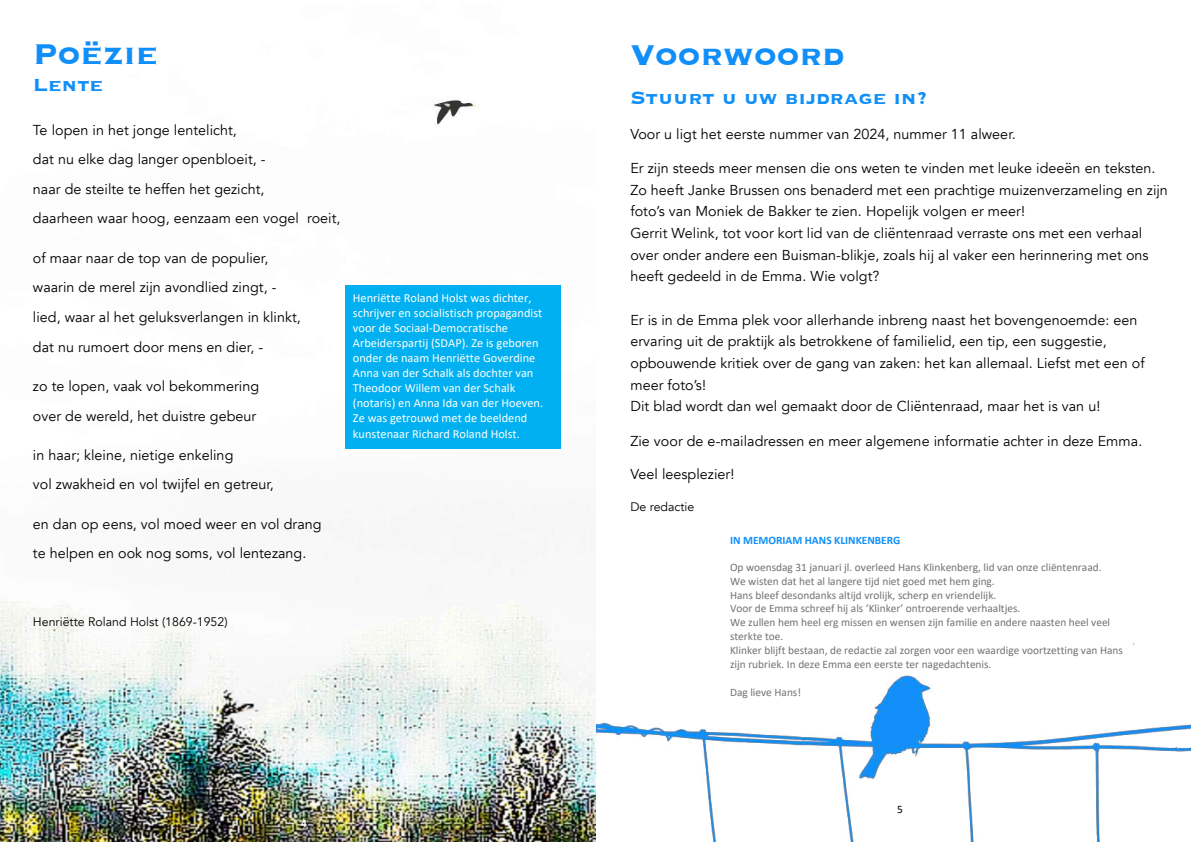
<style>
.page{position:relative;width:1191px;height:842px;background:#fff}
.page>*{position:absolute;margin:0;border:0;box-sizing:border-box;transform-origin:0 0}
.t1{font:700 37.1px "Copperplate";color:#118ff9}
.t2{font:700 22.7px "Copperplate";color:#118ff9}
.t3{font:14.3px/21.7px "Avenir";letter-spacing:.005em;color:#000}
.t4{font:12.4px/15.1px "Calibri";color:#fff}
.t5{font:12.4px "Avenir";color:#000}
.t6{font:11.4px/13.8px "Calibri";color:#767171}
.t7{font:700 11.4px "Calibri";color:#0f8ff9}
.t8{font:11.4px "Calibri";color:#000}
.t9{font:700 11.4px "Calibri";color:#fff}
</style>
<div class="page">
<img style="left:595px;top:643px;width:596px;height:199px">
<img style="left:0;top:100px;width:595px;height:742px">
<div style="left:345px;top:286px;width:216px;height:163px;background:#00b0f0"></div>
<h1 class="t1" style="left:33px;top:29px;width:127px">Poëzie</h1>
<h2 class="t2" style="left:33px;top:70px;width:72px">Lente</h2>
<p class="t3" style="left:33px;top:116px;width:309px;line-height:29.5px">Te lopen in het jonge lentelicht,<br>dat nu elke dag langer openbloeit, -<br>naar de steilte te heffen het gezicht,<br>daarheen waar hoog, eenzaam een vogel roeit,</p>
<p class="t3" style="left:33px;top:244px;width:269px;line-height:29.5px">of maar naar de top van de populier, waarin de merel zijn avondlied zingt, - lied, waar al het geluksverlangen in klinkt, dat nu rumoert door mens en dier, -</p>
<p class="t3" style="left:33px;top:372px;width:228px;line-height:29.4px">zo te lopen, vaak vol bekommering over de wereld, het duistre gebeur</p>
<p class="t3" style="left:33px;top:440px;width:242px;line-height:29.7px">in haar; kleine, nietige enkeling<br>vol zwakheid en vol twijfel en getreur,</p>
<p class="t3" style="left:33px;top:509px;width:290px;line-height:29.7px">en dan op eens, vol moed weer en vol drang te helpen en ook nog soms, vol lentezang.</p>
<p class="t4" style="left:353px;top:290px;width:192px">Henriëtte Roland Holst was dichter, schrijver en socialistisch propagandist voor de Sociaal-Democratische Arbeiderspartij (SDAP). Ze is geboren onder de naam Henriëtte Goverdine Anna van der Schalk als dochter van Theodoor Willem van der Schalk (notaris) en Anna Ida van der Hoeven.<br>Ze was getrouwd met de beeldend kunstenaar Richard Roland Holst.</p>
<p class="t5" style="left:33px;top:614px;width:196px">Henriëtte Roland Holst (1869-1952)</p>
<p class="t9" style="left:301px;top:815px;width:7px">4</p>
<h1 class="t1" style="left:630px;top:30px;width:216px">Voorwoord</h1>
<h2 class="t2" style="left:630px;top:83px;width:299px">Stuurt u uw bijdrage in?</h2>
<p class="t3" style="left:630px;top:124px;width:387px">Voor u ligt het eerste nummer van 2024, nummer 11 alweer.</p>
<p class="t3" style="left:630px;top:158px;width:539px">Er zijn steeds meer mensen die ons weten te vinden met leuke ideeën en teksten.<br>Zo heeft Janke Brussen ons benaderd met een prachtige muizenverzameling en zijn foto’s van Moniek de Bakker te zien. Hopelijk volgen er meer!<br>Gerrit Welink, tot voor kort lid van de cliëntenraad verraste ons met een verhaal over onder andere een Buisman-blikje, zoals hij al vaker een herinnering met ons heeft gedeeld in de Emma. Wie volgt?</p>
<p class="t3" style="left:630px;top:309px;width:516px">Er is in de Emma plek voor allerhande inbreng naast het bovengenoemde: een ervaring uit de praktijk als betrokkene of familielid, een tip, een suggestie, opbouwende kritiek over de gang van zaken: het kan allemaal. Liefst met een of meer foto’s!<br>Dit blad wordt dan wel gemaakt door de Cliëntenraad, maar het is van u!</p>
<p class="t3" style="left:630px;top:430px;width:513px">Zie voor de e-mailadressen en meer algemene informatie achter in deze Emma.</p>
<p class="t3" style="left:630px;top:464px;width:105px">Veel leesplezier!</p>
<p class="t5" style="left:630px;top:500px;width:66px">De redactie</p>
<p class="t7" style="left:730px;top:532px;width:172px">IN MEMORIAM HANS KLINKENBERG</p>
<p class="t6" style="left:730px;top:560px;width:394px">Op woensdag 31 januari jl. overleed Hans Klinkenberg, lid van onze cliëntenraad.<br>We wisten dat het al langere tijd niet goed met hem ging.<br>Hans bleef desondanks altijd vrolijk, scherp en vriendelijk.<br>Voor de Emma schreef hij als ‘Klinker’ ontroerende verhaaltjes.<br>We zullen hem heel erg missen en wensen zijn familie en andere naasten heel veel sterkte toe.<br>Klinker blijft bestaan, de redactie zal zorgen voor een waardige voortzetting van Hans zijn rubriek. In deze Emma een eerste ter nagedachtenis.</p>
<p class="t6" style="left:730px;top:684px;width:73px">Dag lieve Hans!</p>
<p class="t8" style="left:897px;top:801px;width:7px">5</p>
</div>
